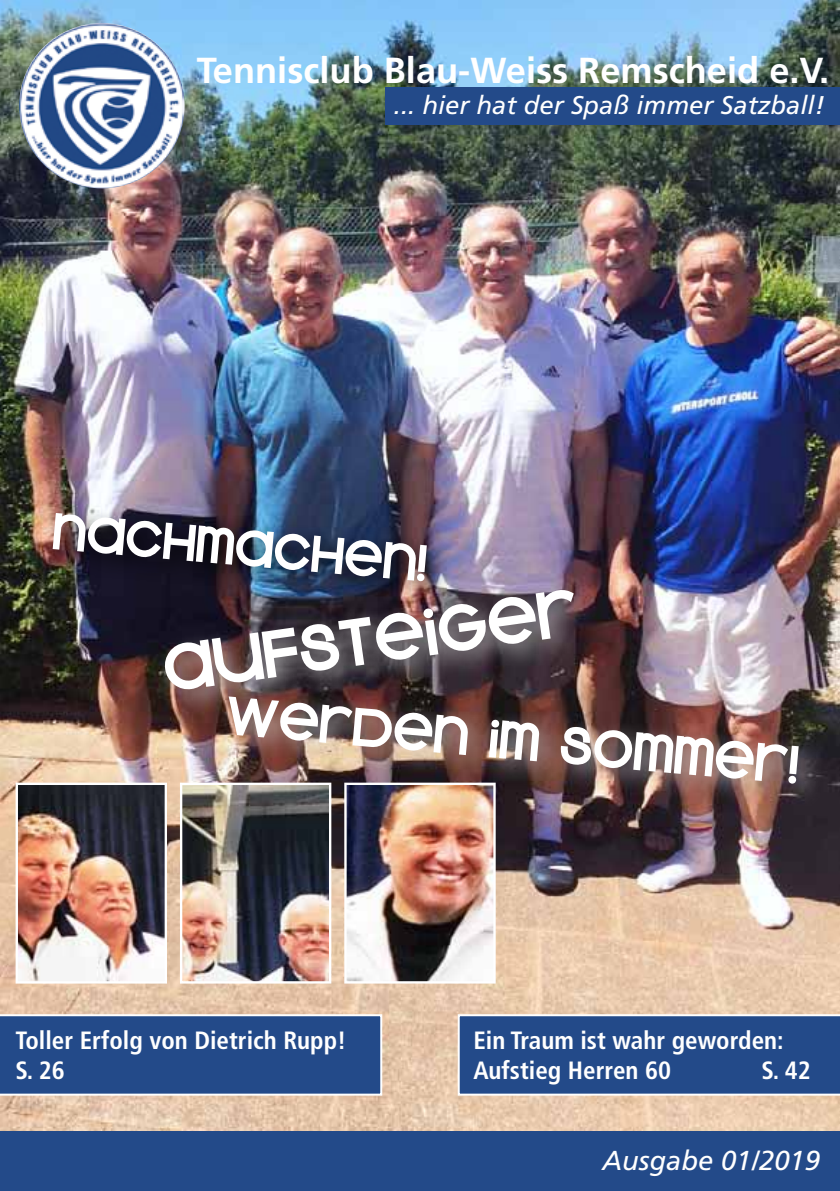
<style>
.page{position:relative;width:840px;height:1191px;background:#fff}
.page>*{position:absolute;margin:0;border:0;box-sizing:border-box;transform-origin:0 0}
.t1{font:74.2px "Kravitz Extra Thermal";color:#fff}
.t2{font:60px "Kravitz Extra Thermal";color:#fff}
.t3{font:57.6px "Kravitz Extra Thermal";color:#fff}
.t4{font:700 36.2px "Frutiger";color:#fff}
.t5{font:italic 27.4px "Frutiger";color:#fff}
.t6{font:italic 25.6px "Frutiger";color:#fff}
.t7{font:700 condensed 25px/30px "Frutiger";color:#fff}
</style>
<div class="page">
<img style="left:0;top:0;width:839px;height:1131px">
<img style="left:19px;top:785px;width:145px;height:195px">
<div style="left:16px;top:782px;width:151px;height:201px;border:2px solid #fff"></div>
<img style="left:183px;top:785px;width:145px;height:195px">
<div style="left:180px;top:782px;width:151px;height:201px;border:2px solid #fff"></div>
<img style="left:347px;top:808px;width:145px;height:172px">
<div style="left:344px;top:782px;width:151px;height:201px;border:2px solid #fff"></div>
<div style="left:0;top:1131px;width:839px;height:60px;background:#234a89"></div>
<img style="left:19px;top:23px;width:165px;height:165px;border-radius:83px">
<div style="left:41px;top:501px;width:410px;height:104px;background:#000;opacity:.75"></div>
<svg style="left:6px;top:6px;width:5px;height:5px"></svg>
<div style="left:0;top:1014px;width:382px;height:81px;background:#234a89"></div>
<div style="left:152px;top:578px;width:445px;height:136px;background:#c5c6c6;opacity:.75"></div>
<div style="left:217px;top:685px;width:605px;height:123px;background:#c5c6c6;opacity:.75"></div>
<div style="left:457px;top:1014px;width:382px;height:81px;background:#234a89"></div>
<div style="left:385px;top:87px;width:454px;height:37px;background:#234a89"></div>
<h3 class="t4" style="left:197px;top:49px;width:633px">Tennisclub Blau-Weiss Remscheid e.V.</h3>
<p class="t6" style="left:393px;top:91px;width:432px">... hier hat der Spaß immer Satzball!</p>
<h3 class="t3" style="left:55px;top:493px;width:377px;rotate:5deg">Nachmachen!</h3>
<h1 class="t1" style="left:155px;top:621px;width:420px;rotate:-8deg">AUFSTeiger</h1>
<h2 class="t2" style="left:224px;top:676px;width:580px;rotate:5deg">werden im Sommer!</h2>
<p class="t7" style="left:16px;top:1025px;width:332px">Toller Erfolg von Dietrich Rupp!<br>S. 26</p>
<p class="t7" style="left:473px;top:1025px;width:312px">Ein Traum ist wahr geworden:<br>Aufstieg Herren 60</p>
<p class="t7" style="left:761px;top:1055px;width:51px">S. 42</p>
<p class="t5" style="left:602px;top:1144px;width:219px">Ausgabe 01/2019</p>
</div>
